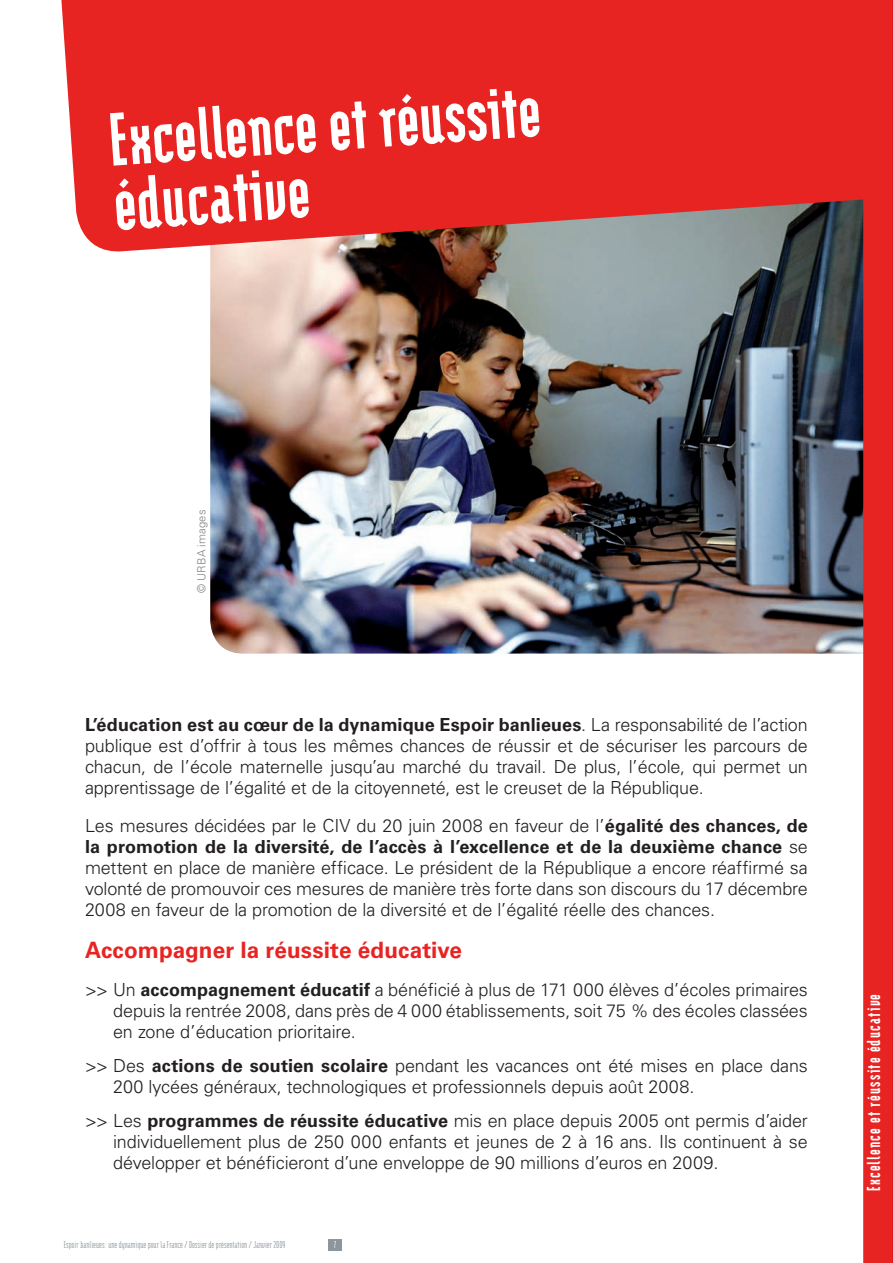
<style>
.page{position:relative;width:893px;height:1263px;background:#fff}
.page>*{position:absolute;margin:0;border:0;box-sizing:border-box;transform-origin:0 0}
.t1{font:900 90px/64.5px "Modula Fo";color:#fff}
.t2{font:700 22.5px "Univers LT Std";letter-spacing:.005em;color:#e82423}
.t3{font:900 22.5px "Modula Fo";letter-spacing:.055em;color:#fff}
.t4{font:300 18px/21px "Univers";letter-spacing:-.01em;color:#231f20;text-align:justify}
.t5{font:12px "Modula Fo";color:#8d969d}
.t6{font:12px "Modula Fo";color:#fff}
.t7{font:300 11.25px "Univers";letter-spacing:.015em;color:#808285}
.s1{font-weight:700}
</style>
<div class="page">
<img style="left:210px;top:254px;width:653px;height:400px">
<div style="left:863px;top:254px;width:29px;height:1009px;background:#e82423"></div>
<div style="left:328px;top:1239px;width:14px;height:11px;background:#8d969d"></div>
<svg style="left:61px;top:0;width:831px;height:254px;background:#de302f"></svg>
<hr style="left:892px;top:0;width:1px;height:1263px;background:#e01921">
<h1 class="t1" style="left:107px;top:106px;width:434px;rotate:-4deg">Excellence et réussite éducative</h1>
<p class="t7" style="left:195px;top:593px;width:85px;rotate:-90deg">© URBA images</p>
<p class="t4" style="left:85px;top:714px;width:724px"><span class="s1">L’éducation est au cœur de la dynamique Espoir banlieues</span>. La responsabilité de l’action publique est d’offrir à tous les mêmes chances de réussir et de sécuriser les parcours de chacun, de l’école maternelle jusqu’au marché du travail. De plus, l’école, qui permet un apprentissage de l’égalité et de la citoyenneté, est le creuset de la République.</p>
<p class="t4" style="left:85px;top:815px;width:724px">Les mesures décidées par le CIV du 20 juin 2008 en faveur de l’<span class="s1">égalité des chances, de la promotion de la diversité, de l’accès à l’excellence et de la deuxième chance</span> se mettent en place de manière efficace. Le président de la République a encore réaffirmé sa volonté de promouvoir ces mesures de manière très forte dans son discours du 17 décembre 2008 en faveur de la promotion de la diversité et de l’égalité réelle des chances.</p>
<p class="t2" style="left:85px;top:937px;width:379px">Accompagner la réussite éducative</p>
<p class="t4" style="left:113px;top:979px;width:696px;text-indent:-28px">&gt;&gt; Un <span class="s1">accompagnement éducatif</span> a bénéficié à plus de 171 000 élèves d’écoles primaires depuis la rentrée 2008, dans près de 4 000 établissements, soit 75 % des écoles classées en zone d’éducation prioritaire.</p>
<p class="t4" style="left:113px;top:1055px;width:696px;text-indent:-28px">&gt;&gt; Des <span class="s1">actions de soutien scolaire</span> pendant les vacances ont été mises en place dans<br>200 lycées généraux, technologiques et professionnels depuis août 2008.</p>
<p class="t4" style="left:113px;top:1110px;width:696px;text-indent:-28px">&gt;&gt; Les <span class="s1">programmes de réussite éducative</span> mis en place depuis 2005 ont permis d’aider individuellement plus de 250 000 enfants et jeunes de 2 à 16 ans. Ils continuent à se développer et bénéficieront d’une enveloppe de 90 millions d’euros en 2009.</p>
<p class="t5" style="left:64px;top:1239px;width:223px">Espoir banlieues: une dynamique pour la France / Dossier de présentation / Janvier 2009</p>
<p class="t6" style="left:334px;top:1239px;width:4px">7</p>
<p class="t3" style="left:863px;top:1191px;width:198px;rotate:-90deg">Excellence et réussite éducative</p>
</div>
